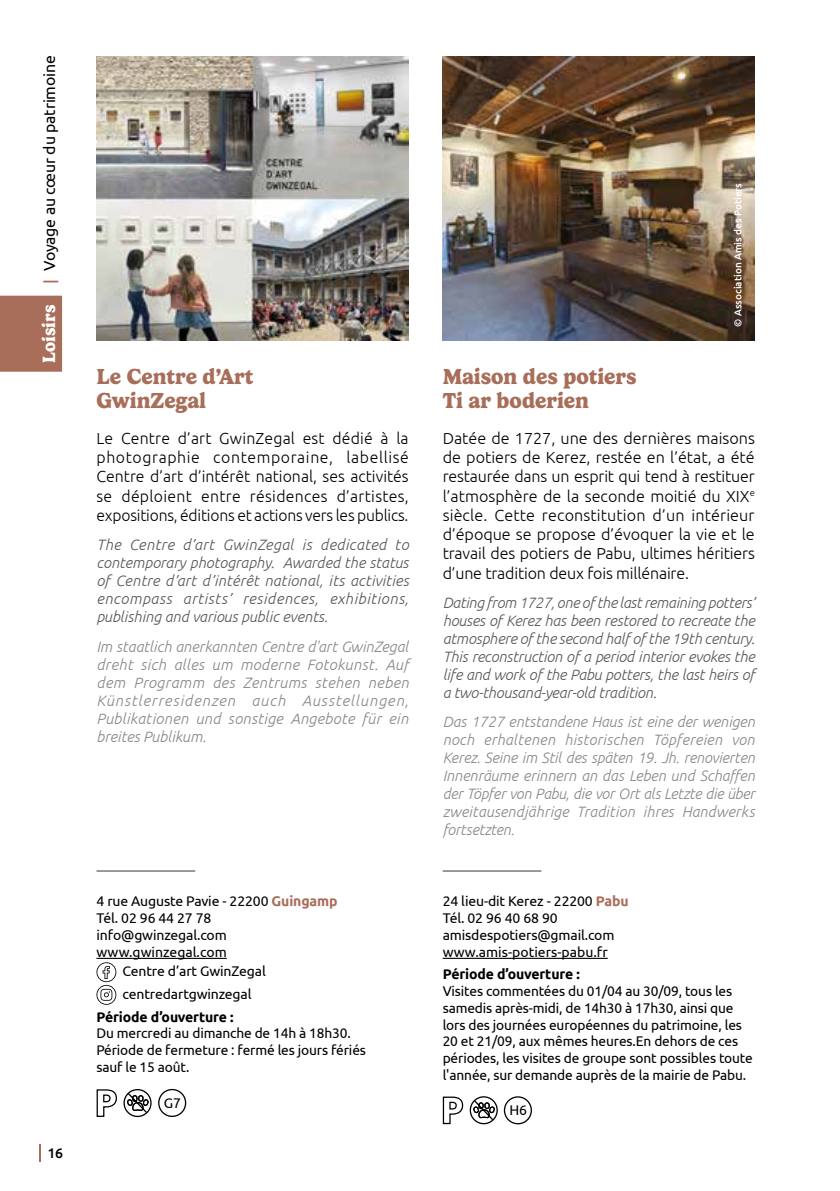
<style>
.page{position:relative;width:840px;height:1191px;background:#fff}
.page>*{position:absolute;margin:0;border:0;box-sizing:border-box;transform-origin:0 0}
.t1{font:700 22px/24px "Gelica";color:#a86e5a}
.t2{font:300 16px/19.2px "Ubuntu";letter-spacing:-.01em;color:#000;text-align:justify}
.t3{font:16px "Ubuntu";letter-spacing:-.01em;color:#000}
.t4{font:italic 300 15px/18px "Ubuntu";letter-spacing:.015em;color:#878787;text-align:justify}
.t5{font:italic 300 15px/18px "Ubuntu";letter-spacing:-.005em;color:#575756;text-align:justify}
.t6{font:14px/16.8px "Ubuntu";letter-spacing:-.01em;color:#000}
.t7{font:700 14px "Ubuntu";letter-spacing:-.01em;color:#000}
.t8{font:500 14px "Ubuntu";color:#000}
.t9{font:500 10px "Ubuntu";color:#fff}
.s1{font-family:"Gelica";font-weight:700;font-size:18px;color:#fff}
.s2{font-family:"Gelica";font-weight:700;color:#a86e5a}
.s3{font-weight:700;color:#a86e5a}
</style>
<div class="page">
<div style="left:0;top:296px;width:62px;height:76px;background:#a86e5a"></div>
<svg style="left:96px;top:1089px;width:21px;height:28px"></svg>
<img style="left:96px;top:57px;width:312px;height:283px">
<hr style="left:96px;top:957px;width:130px;height:2px;background:#000">
<svg style="left:96px;top:962px;width:20px;height:42px"></svg>
<hr style="left:96px;top:870px;width:99px;height:1px;background:#373636">
<div style="left:158px;top:1089px;width:28px;height:28px;border:1px solid #000;border-radius:50%"></div>
<div style="left:123px;top:1089px;width:28px;height:28px;border:1px solid #000;border-radius:50%"></div>
<svg style="left:126px;top:1091px;width:24px;height:23px"></svg>
<img style="left:442px;top:57px;width:312px;height:283px">
<hr style="left:442px;top:957px;width:165px;height:2px;background:#000">
<hr style="left:442px;top:870px;width:99px;height:1px;background:#373636">
<svg style="left:442px;top:1096px;width:21px;height:28px"></svg>
<div style="left:503px;top:1096px;width:28px;height:28px;border:1px solid #000;border-radius:50%"></div>
<div style="left:469px;top:1096px;width:28px;height:28px;border:1px solid #000;border-radius:50%"></div>
<svg style="left:471px;top:1098px;width:25px;height:23px"></svg>
<svg style="left:40px;top:1144px;width:1px;height:17px"></svg>
<p class="t3" style="left:40px;top:363px;width:309px;rotate:-90deg"><span class="s1">Loisirs</span> <span class="s2">|</span> Voyage au cœur du patrimoine</p>
<p class="t8" style="left:47px;top:1143px;width:17px">16</p>
<h1 class="t1" style="left:96px;top:364px;width:158px">Le Centre d’Art<br>GwinZegal</h1>
<p class="t2" style="left:96px;top:428px;width:314px">Le Centre d’art GwinZegal est dédié à la photographie contemporaine, labellisé Centre d’art d’intérêt national, ses activités se déploient entre résidences d’artistes, expositions, éditions et actions vers les publics.</p>
<p class="t5" style="left:96px;top:535px;width:313px">The Centre d’art GwinZegal is dedicated to contemporary photography. Awarded the status of Centre d’art d’intérêt national, its activities encompass artists’ residences, exhibitions, publishing and various public events.</p>
<p class="t4" style="left:96px;top:637px;width:313px">Im staatlich anerkannten Centre d'art GwinZegal dreht sich alles um moderne Fotokunst. Auf dem Programm des Zentrums stehen neben Künstlerresidenzen auch Ausstellungen, Publikationen und sonstige Angebote für ein breites Publikum.</p>
<p class="t6" style="left:96px;top:892px;width:242px">4 rue Auguste Pavie - 22200 <span class="s3">Guingamp<br></span>Tél. 02 96 44 27 78 info@gwinzegal.com www.gwinzegal.com</p>
<p class="t6" style="left:122px;top:959px;width:145px;line-height:22.6px">Centre d’art GwinZegal centredartgwinzegal</p>
<p class="t7" style="left:96px;top:1008px;width:138px">Période d’ouverture :</p>
<p class="t6" style="left:96px;top:1024px;width:271px">Du mercredi au dimanche de 14h à 18h30.<br>Période de fermeture : fermé les jours fériés sauf le 15 août.</p>
<p class="t6" style="left:164px;top:1093px;width:19px">G7</p>
<p class="t9" style="left:731px;top:327px;width:145px;rotate:-90deg">© Association Amis des Potiers</p>
<h1 class="t1" style="left:442px;top:364px;width:195px">Maison des potiers<br>Ti ar boderien</h1>
<p class="t2" style="left:442px;top:428px;width:313px">Datée de 1727, une des dernières maisons de potiers de Kerez, restée en l’état, a été restaurée dans un esprit qui tend à restituer l’atmosphère de la seconde moitié du XIX<sup>e </sup>siècle. Cette reconstitution d’un intérieur d’époque se propose d’évoquer la vie et le travail des potiers de Pabu, ultimes héritiers d’une tradition deux fois millénaire.</p>
<p class="t5" style="left:442px;top:593px;width:314px">Dating from 1727, one of the last remaining potters’ houses of Kerez has been restored to recreate the atmosphere of the second half of the 19th century.<br>This reconstruction of a period interior evokes the life and work of the Pabu potters, the last heirs of a two-thousand-year-old tradition.</p>
<p class="t4" style="left:442px;top:712px;width:313px">Das 1727 entstandene Haus ist eine der wenigen noch erhaltenen historischen Töpfereien von Kerez. Seine im Stil des späten 19. Jh. renovierten Innenräume erinnern an das Leben und Schaffen der Töpfer von Pabu, die vor Ort als Letzte die über zweitausendjährige Tradition ihres Handwerks fortsetzten.</p>
<p class="t6" style="left:442px;top:892px;width:187px">24 lieu-dit Kerez - 22200 <span class="s3">Pabu<br></span>Tél. 02 96 40 68 90 amisdespotiers@gmail.com www.amis-potiers-pabu.fr</p>
<p class="t7" style="left:442px;top:965px;width:138px">Période d’ouverture :</p>
<p class="t6" style="left:442px;top:982px;width:311px">Visites commentées du 01/04 au 30/09, tous les samedis après-midi, de 14h30 à 17h30, ainsi que lors des journées européennes du patrimoine, les 20 et 21/09, aux mêmes heures.En dehors de ces périodes, les visites de groupe sont possibles toute l'année, sur demande auprès de la mairie de Pabu.</p>
<p class="t6" style="left:509px;top:1101px;width:19px">H6</p>
</div>
